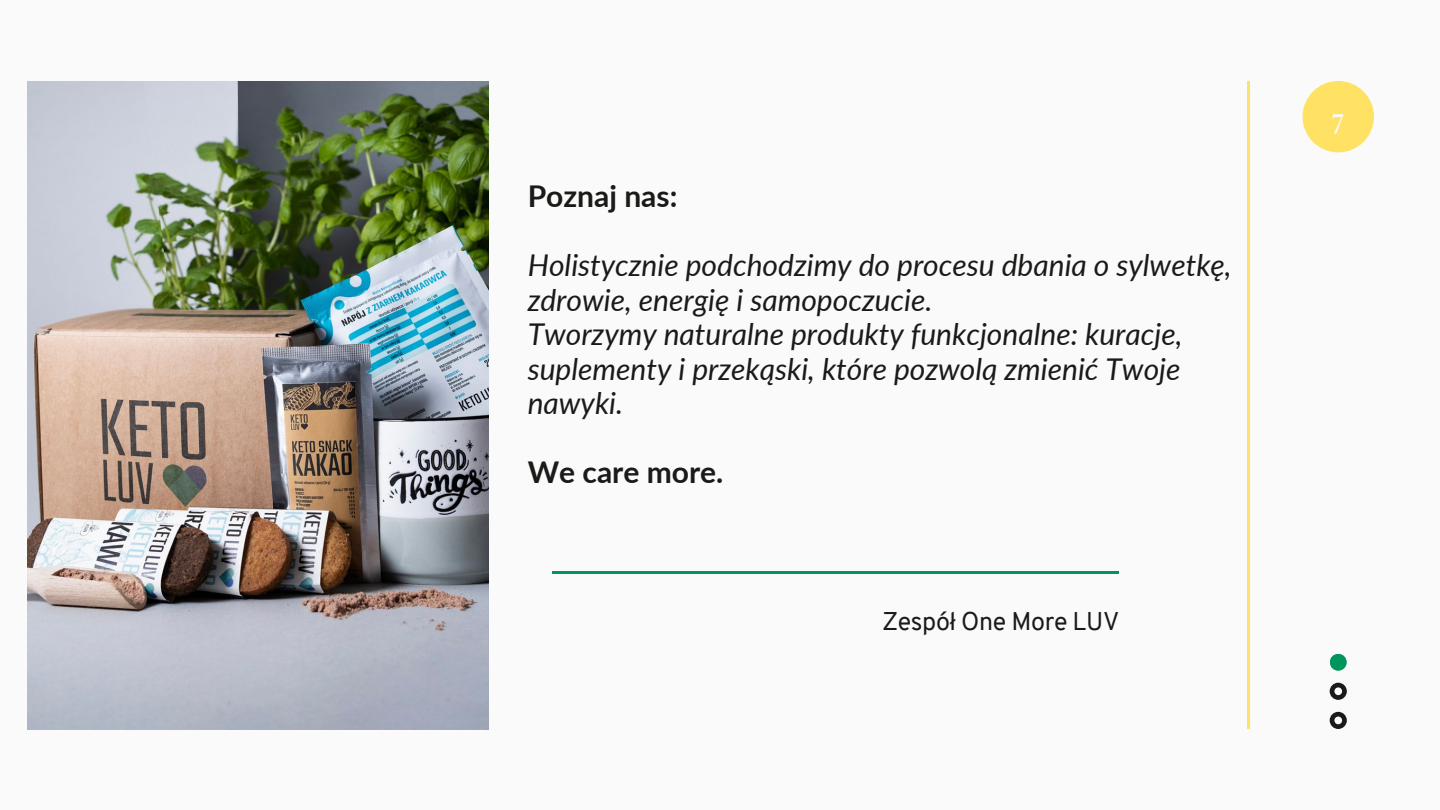
<style>
.page{position:relative;width:1440px;height:810px;background:#fafafa}
.page>*{position:absolute;margin:0;border:0;box-sizing:border-box;transform-origin:0 0}
.t1{font:italic 30px/34.5px "Lato";color:#1a1b18}
.t2{font:700 30px "Lato";color:#1a1b18}
.t3{font:700 30px "Cormorant Garamond";color:#fafafa}
.t4{font:25px "Overpass";letter-spacing:-.015em;color:#1a1b18}
</style>
<div class="page">
<img style="left:28px;top:81px;width:461px;height:648px">
<div style="left:1303px;top:81px;width:71px;height:71px;background:#ffe163;border-radius:50%"></div>
<hr style="left:552px;top:571px;width:567px;height:3px;background:#00955c">
<hr style="left:1247px;top:81px;width:2px;height:648px;background:#ffe163">
<svg style="left:1330px;top:712px;width:17px;height:17px"></svg>
<svg style="left:1330px;top:683px;width:17px;height:17px"></svg>
<div style="left:1330px;top:654px;width:17px;height:17px;background:#00955c;border-radius:50%"></div>
<p class="t2" style="left:528px;top:178px;width:151px">Poznaj nas:</p>
<p class="t1" style="left:528px;top:248px;width:705px">Holistycznie podchodzimy do procesu dbania o sylwetkę, zdrowie, energię i samopoczucie.</p>
<p class="t1" style="left:528px;top:317px;width:656px;text-align:justify">Tworzymy naturalne produkty funkcjonalne: kuracje, suplementy i przekąski, które pozwolą zmienić Twoje nawyki.</p>
<p class="t2" style="left:528px;top:454px;width:197px">We care more.</p>
<p class="t4" style="left:882px;top:611px;width:239px">Zespół One More LUV</p>
<p class="t3" style="left:1332px;top:98px;width:14px">7</p>
</div>
